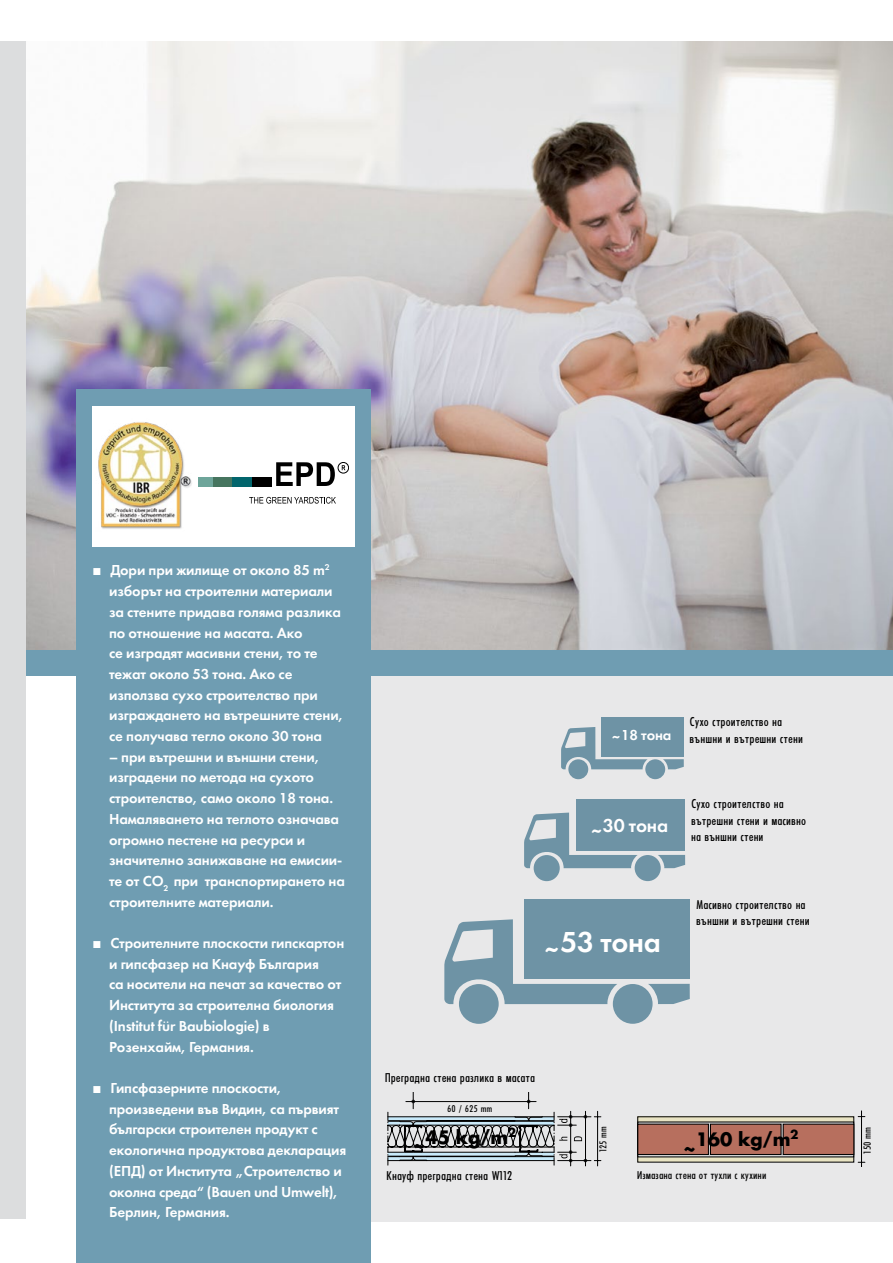
<style>
.page{position:relative;width:893px;height:1263px;background:#fff}
.page>*{position:absolute;margin:0;border:0;box-sizing:border-box;transform-origin:0 0}
.t1{font:30px "Futura Demi C";letter-spacing:-.01em;color:#fff}
.t2{font:26.1px "Futura Demi C";color:#fff}
.t3{font:19.5px "Futura Demi C";letter-spacing:-.01em;color:#fff}
.t4{font:700 18px "Futura";letter-spacing:-.01em;color:#000}
.t5{font:15px/20.7px "Futura Demi C";letter-spacing:-.01em;color:#fff}
.t6{font:15px "Futura Condenced Normal BT";color:#fff}
.t7{font:13.5px/16.2px "Futura Condenced Normal BT";color:#000}
.t8{font:12px "Futura Condenced Normal BT";color:#000}
.t9{font:10.8px "Futura Condenced Normal BT";color:#000}
.t10{font:10.65px "Futura Condenced Normal BT";color:#000}
.t11{font:10.35px "Futura Condenced Normal BT";color:#000}
.s1{font-family:"Arial"}
</style>
<div class="page">
<img style="left:26px;top:41px;width:867px;height:610px">
<div style="left:325px;top:663px;width:568px;height:558px;background:#e8e8e9"></div>
<div style="left:77px;top:390px;width:294px;height:873px;background:#6f9db2"></div>
<div style="left:524px;top:899px;width:166px;height:79px;background:#6e93a5"></div>
<div style="left:613px;top:984px;width:40px;height:40px;background:#6e93a5;border-radius:20px"></div>
<div style="left:459px;top:984px;width:40px;height:40px;background:#6e93a5;border-radius:20px"></div>
<svg style="left:648px;top:984px;width:42px;height:20px"></svg>
<svg style="left:444px;top:919px;width:173px;height:85px"></svg>
<div style="left:576px;top:799px;width:109px;height:52px;background:#6e93a5"></div>
<div style="left:635px;top:855px;width:26px;height:26px;background:#6e93a5;border-radius:13px"></div>
<div style="left:534px;top:855px;width:26px;height:26px;background:#6e93a5;border-radius:13px"></div>
<svg style="left:658px;top:855px;width:27px;height:13px"></svg>
<svg style="left:524px;top:812px;width:114px;height:56px"></svg>
<div style="left:601px;top:717px;width:83px;height:39px;background:#6e93a5"></div>
<div style="left:645px;top:759px;width:20px;height:20px;background:#6e93a5;border-radius:10px"></div>
<div style="left:568px;top:759px;width:20px;height:20px;background:#6e93a5;border-radius:10px"></div>
<svg style="left:663px;top:759px;width:21px;height:10px"></svg>
<svg style="left:561px;top:727px;width:87px;height:42px"></svg>
<div style="left:0;top:651px;width:893px;height:25px;background:#6f9db2"></div>
<div style="left:0;top:41px;width:26px;height:1178px;background:#dcddde"></div>
<svg style="left:639px;top:1118px;width:213px;height:42px"></svg>
<div style="left:638px;top:1124px;width:70px;height:30px;background:#b76f5e"></div>
<div style="left:637px;top:1124px;width:72px;height:31px;border:1px solid #000"></div>
<div style="left:710px;top:1124px;width:71px;height:30px;background:#b76f5e"></div>
<div style="left:710px;top:1124px;width:71px;height:31px;border:1px solid #000"></div>
<div style="left:783px;top:1124px;width:71px;height:30px;background:#b76f5e"></div>
<div style="left:783px;top:1124px;width:71px;height:31px;border:1px solid #000"></div>
<hr style="left:861px;top:1111px;width:1px;height:55px;background:#000">
<hr style="left:585px;top:1111px;width:1px;height:55px;background:#000">
<hr style="left:597px;top:1111px;width:1px;height:55px;background:#000">
<hr style="left:570px;top:1111px;width:1px;height:55px;background:#000">
<hr style="left:558px;top:1160px;width:33px;height:1px;background:#000">
<hr style="left:558px;top:1116px;width:33px;height:1px;background:#000">
<svg style="left:388px;top:1092px;width:199px;height:73px"></svg>
<div style="left:92px;top:406px;width:263px;height:140px;background:#fff"></div>
<img style="left:98px;top:422px;width:94px;height:107px">
<div style="left:198px;top:477px;width:15px;height:10px;background:#6ea59a"></div>
<div style="left:213px;top:477px;width:20px;height:10px;background:#46755f"></div>
<div style="left:232px;top:477px;width:20px;height:10px;background:#02656c"></div>
<div style="left:252px;top:477px;width:19px;height:10px;background:#000"></div>
<svg style="left:276px;top:462px;width:59px;height:24px"></svg>
<div style="left:338px;top:462px;width:11px;height:11px;border:1px solid #000;border-radius:50%"></div>
<svg style="left:342px;top:465px;width:3px;height:5px"></svg>
<svg style="left:249px;top:497px;width:87px;height:7px"></svg>
<p class="t5" style="left:109px;top:560px;width:236px;text-indent:-17px"><span class="s1">■</span> Дори при жилище от около 85 m<sup>2</sup>² изборът на строителни материали за стените придава голяма разлика по отношение на масата. Ако<br>се изградят масивни стени, то те тежат около 53 тона. Ако се използва сухо строителство при изграждането на вътрешните стени, се получава тегло около 30 тона</p>
<p class="t5" style="left:109px;top:746px;width:237px">– при вътрешни и външни стени, изградени по метода на сухото строителство, само около 18 тона.<br>Намаляването на теглото означава огромно пестене на ресурси и значително занижаване на емисии&shy;те от СО<sub>2</sub> при транспортирането на строителните материали.</p>
<p class="t5" style="left:109px;top:933px;width:237px;text-indent:-17px"><span class="s1">■</span> Строителните плоскости гипскартон и гипсфазер на Кнауф България<br>са носители на печат за качество от<br>Института за строителна биология (Institut fur Baubiologie) в<br>Розенхайм, Германия.</p>
<p class="t5" style="left:109px;top:1077px;width:239px;text-indent:-17px"><span class="s1">■</span> Гипсфазерните плоскости, произведени във Видин, са първият български строителен продукт с екологична продуктова декларация (ЕПД) от Института „Строителство и околна среда“ (Bauen und Umwelt),<br>Берлин, Германия.</p>
<p class="t6" style="left:157px;top:1024px;width:5px;rotate:-90deg">:</p>
<p class="t5" style="left:611px;top:732px;width:12px">~</p>
<p class="t5" style="left:621px;top:725px;width:52px">18 тона</p>
<p class="t7" style="left:690px;top:714px;width:115px">Сухо строителство на външни и вътрешни стени</p>
<h3 class="t3" style="left:590px;top:826px;width:15px">~</h3>
<h3 class="t3" style="left:603px;top:814px;width:67px">30 тона</h3>
<p class="t7" style="left:691px;top:796px;width:117px">Сухо строителство на вътрешни стени и масивно на външни стени</p>
<h1 class="t1" style="left:560px;top:924px;width:102px">53 тона</h1>
<h2 class="t2" style="left:543px;top:943px;width:19px">~</h2>
<p class="t7" style="left:696px;top:897px;width:115px">Масивно строителство на външни и вътрешни стени</p>
<p class="t7" style="left:385px;top:1070px;width:152px">Преградна стена разлика в масата</p>
<p class="t11" style="left:447px;top:1104px;width:47px">60 / 625 mm</p>
<p class="t4" style="left:413px;top:1125px;width:104px">~45 kg/m<sup>2</sup></p>
<p class="t7" style="left:386px;top:1168px;width:128px">Кнауф преградна стена W112</p>
<p class="t10" style="left:598px;top:1152px;width:27px;rotate:-90deg">125 mm</p>
<p class="t4" style="left:696px;top:1127px;width:104px">160 kg/m<sup>2</sup></p>
<p class="t4" style="left:684px;top:1135px;width:14px">~</p>
<p class="t8" style="left:637px;top:1169px;width:131px">Измазана стена от тухли с кухини</p>
<p class="t9" style="left:862px;top:1153px;width:28px;rotate:-90deg">150 mm</p>
</div>
